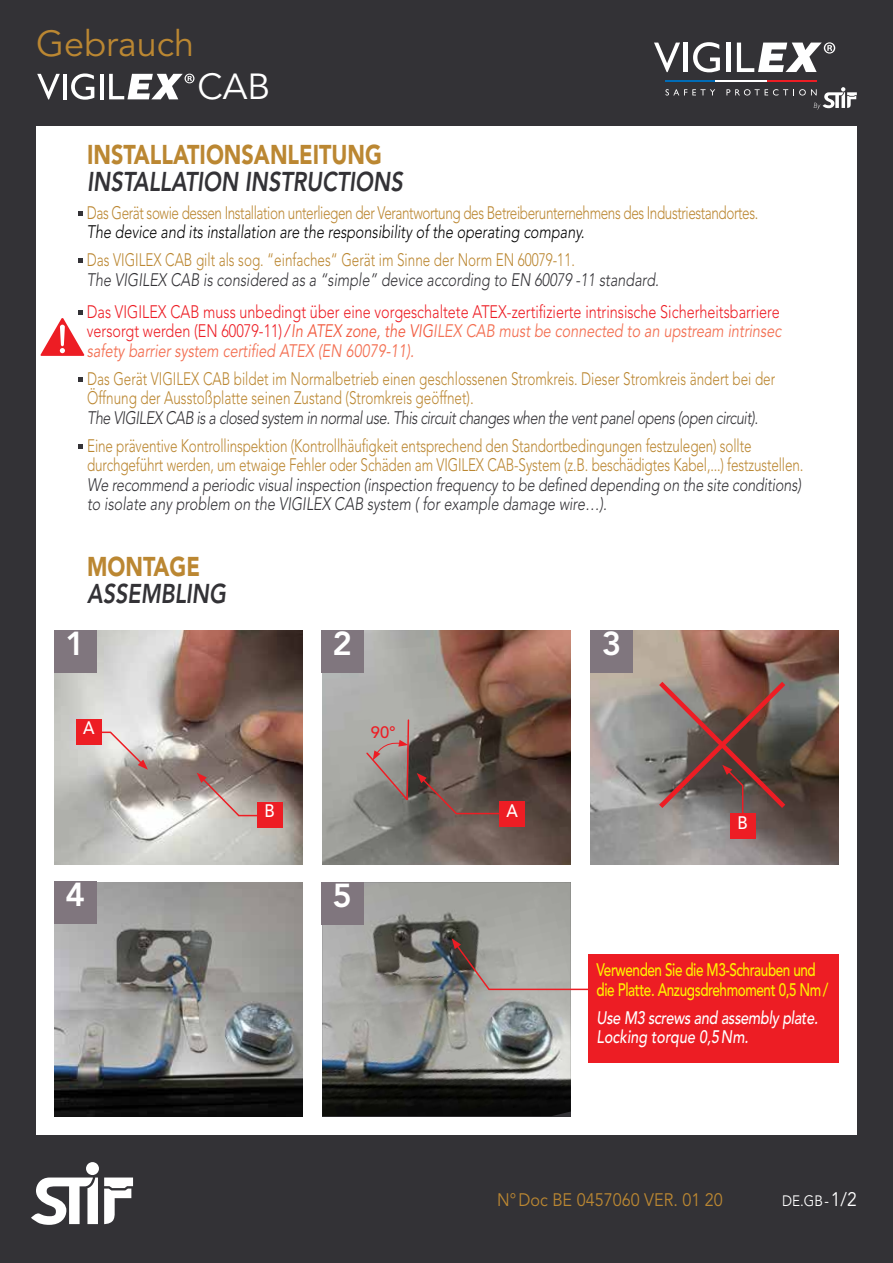
<style>
.page{position:relative;width:893px;height:1263px;background:#333236}
.page>*{position:absolute;margin:0;border:0;box-sizing:border-box;transform-origin:0 0}
.t1{font:36px "Avenir";color:#bb8732}
.t2{font:36px "Avenir";color:#fff}
.t3{font:800 33px "Avenir";color:#fff}
.t4{font:italic 800 27px "Avenir";color:#333236;scale:.8 1}
.t5{font:900 27px "Avenir";color:#bb8732;scale:.8 1}
.t6{font:300 18px/19.5px "Avenir";letter-spacing:-.01em;color:#bb8732;scale:.75 1}
.t7{font:italic 300 18px/19.5px "Avenir";letter-spacing:-.01em;color:#333236;scale:.8 1}
.t8{font:300 18px/19.5px "Avenir";color:#ed1d24;text-align:justify;scale:.8 1}
.t9{font:300 18px "Avenir";letter-spacing:-.03em;color:#bb8732;scale:.75 1}
.t10{font:italic 300 18px "Avenir";letter-spacing:-.03em;color:#333236;scale:.8 1}
.t11{font:italic 300 18px "Avenir";color:#000;scale:.8 1}
.t12{font:500 18px/19.5px "Avenir";letter-spacing:-.03em;color:#fff200;scale:.75 1}
.t13{font:italic 500 18px/19.5px "Avenir";letter-spacing:-.02em;color:#fff;scale:.8 1}
.t14{font:18px "Avenir";color:#bb8732;scale:.9 1}
.t15{font:500 18px "Avenir";color:#fff;scale:.9 1}
.t16{font:500 16.5px "Avenir";color:#ed1d24}
.t17{font:15px "Avenir";color:#fff;scale:.9 1}
.s1{font-weight:400;font-style:italic}
.s2{font-weight:400;font-style:italic;color:#f15b40}
.s3{font-weight:400;font-style:italic;color:#f37053}
.s4{font-size:19.5px}
</style>
<div class="page">
<div style="left:36px;top:126px;width:821px;height:1008px;background:#fff"></div>
<svg style="left:31px;top:1162px;width:102px;height:63px"></svg>
<svg style="left:654px;top:43px;width:26px;height:29px"></svg>
<div style="left:683px;top:43px;width:5px;height:29px;background:#fff"></div>
<svg style="left:693px;top:42px;width:27px;height:30px"></svg>
<hr style="left:726px;top:43px;width:4px;height:29px;background:#fff">
<svg style="left:737px;top:42px;width:98px;height:30px"></svg>
<svg style="left:665px;top:89px;width:50px;height:7px"></svg>
<svg style="left:726px;top:87px;width:131px;height:23px"></svg>
<hr style="left:767px;top:80px;width:50px;height:2px;background:#ed1d24">
<hr style="left:665px;top:80px;width:50px;height:2px;background:#006cb7">
<hr style="left:715px;top:80px;width:52px;height:2px;background:#fff">
<svg style="left:37px;top:74px;width:23px;height:25px"></svg>
<hr style="left:63px;top:74px;width:3px;height:25px;background:#fff">
<svg style="left:71px;top:73px;width:23px;height:27px"></svg>
<hr style="left:100px;top:74px;width:3px;height:25px;background:#fff">
<svg style="left:109px;top:74px;width:85px;height:25px"></svg>
<svg style="left:79px;top:211px;width:4px;height:5px"></svg>
<svg style="left:79px;top:259px;width:4px;height:4px"></svg>
<svg style="left:79px;top:377px;width:4px;height:5px"></svg>
<svg style="left:79px;top:444px;width:4px;height:5px"></svg>
<svg style="left:40px;top:310px;width:44px;height:46px"></svg>
<img style="left:54px;top:882px;width:249px;height:234px">
<img style="left:322px;top:882px;width:249px;height:234px">
<img style="left:54px;top:630px;width:249px;height:234px">
<svg style="left:197px;top:773px;width:66px;height:44px;background:#b09e98"></svg>
<div style="left:257px;top:802px;width:25px;height:26px;background:#ed1d24"></div>
<svg style="left:85px;top:731px;width:63px;height:39px;background:#d7cbc8"></svg>
<div style="left:76px;top:719px;width:26px;height:25px;background:#ed1d24"></div>
<svg style="left:452px;top:938px;width:136px;height:53px;background:#a8a19d"></svg>
<img style="left:590px;top:630px;width:249px;height:234px">
<img style="left:322px;top:630px;width:249px;height:234px">
<div style="left:730px;top:814px;width:25px;height:25px;background:#ed1d24"></div>
<svg style="left:654px;top:677px;width:136px;height:139px;background:#7a5b56"></svg>
<svg style="left:365px;top:718px;width:45px;height:85px;background:#a1918d"></svg>
<svg style="left:417px;top:773px;width:93px;height:42px;background:#654e48"></svg>
<div style="left:500px;top:801px;width:25px;height:26px;background:#ed1d24"></div>
<div style="left:588px;top:954px;width:251px;height:108px;background:#ed1d24"></div>
<div style="left:54px;top:881px;width:43px;height:43px;background:#80767e"></div>
<div style="left:590px;top:630px;width:43px;height:43px;background:#80767e"></div>
<div style="left:321px;top:630px;width:43px;height:43px;background:#80767e"></div>
<div style="left:321px;top:882px;width:43px;height:43px;background:#80767e"></div>
<div style="left:54px;top:630px;width:43px;height:43px;background:#80767e"></div>
<h1 class="t1" style="left:36px;top:23px;width:160px">Gebrauch</h1>
<h1 class="t2" style="left:197px;top:66px;width:74px">CAB</h1>
<h3 class="t5" style="left:87px;top:138px;width:370px">INSTALLATIONSANLEITUNG</h3>
<h3 class="t4" style="left:87px;top:165px;width:396px">INSTALLATION INSTRUCTIONS</h3>
<p class="t9" style="left:87px;top:202px;width:897px">Das Gerät sowie dessen Installation unterliegen der Verantwortung des Betreiberunternehmens des Industriestandortes.</p>
<p class="t11" style="left:87px;top:221px;width:623px">The device and its installation are the responsibility of the operating company.</p>
<p class="t6" style="left:87px;top:250px;width:652px">Das VIGILEX CAB gilt als sog. “einfaches“ Gerät im Sinne der Norm EN 60079-11.</p>
<p class="t7" style="left:87px;top:270px;width:716px">The VIGILEX CAB is considered as a “simple” device according to EN 60079 -11 standard.</p>
<p class="t8" style="left:87px;top:302px;width:869px">Das VIGILEX CAB muss unbedingt über eine vorgeschaltete ATEX-zertifizierte intrinsische Sicherheitsbarriere versorgt werden (EN 60079-11)<span class="s1">/</span><span class="s2">In ATEX zone, the VIG</span><span class="s3">ILEX CAB must be connected to an upstream intrinsec safety barrier system certified ATEX (EN 60079-11).</span></p>
<p class="t6" style="left:87px;top:369px;width:919px">Das Gerät VIGILEX CAB bildet im Normalbetrieb einen geschlossenen Stromkreis. Dieser Stromkreis ändert bei der<br>Öffnung der Ausstoßplatte seinen Zustand (Stromkreis geöffnet).</p>
<p class="t10" style="left:87px;top:407px;width:840px">The VIGILEX CAB is a closed system in normal use. This circuit changes when the vent panel opens (open circuit).</p>
<p class="t6" style="left:87px;top:436px;width:957px">Eine präventive Kontrollinspektion (Kontrollhäufigkeit entsprechend den Standortbedingungen festzulegen) sollte durchgeführt werden, um etwaige Fehler oder Schäden am VIGILEX CAB-System (z.B. beschädigtes Kabel,...) festzustellen.</p>
<p class="t7" style="left:87px;top:475px;width:894px">We recommend a periodic visual inspection (inspection frequency to be defined depending on the site conditions) to isolate any problem on the VIGILEX CAB system ( for example damage wire…).</p>
<h3 class="t5" style="left:87px;top:550px;width:142px">MONTAGE</h3>
<h3 class="t4" style="left:87px;top:577px;width:175px">ASSEMBLING</h3>
<h2 class="t3" style="left:65px;top:624px;width:21px">1</h2>
<h2 class="t3" style="left:333px;top:624px;width:21px">2</h2>
<h2 class="t3" style="left:602px;top:624px;width:21px">3</h2>
<p class="t15" style="left:83px;top:717px;width:14px">A</p>
<p class="t16" style="left:371px;top:723px;width:26px">90°</p>
<p class="t15" style="left:264px;top:801px;width:13px">B</p>
<p class="t15" style="left:507px;top:800px;width:14px">A</p>
<p class="t15" style="left:738px;top:812px;width:13px">B</p>
<h2 class="t3" style="left:65px;top:875px;width:21px">4</h2>
<h2 class="t3" style="left:333px;top:876px;width:21px">5</h2>
<p class="t12" style="left:597px;top:961px;width:311px">Verwenden Sie die M3-Schrauben und die Platte. Anzugsdrehmoment 0,5 Nm/</p>
<p class="t13" style="left:597px;top:1008px;width:278px">Use M3 screws and assembly plate.<br>Locking torque 0,5Nm.</p>
<p class="t14" style="left:497px;top:1189px;width:252px">N°Doc BE 0457060 VER. 01 20</p>
<p class="t17" style="left:782px;top:1192px;width:84px">DE.GB-<span class="s4">1/2</span></p>
</div>
